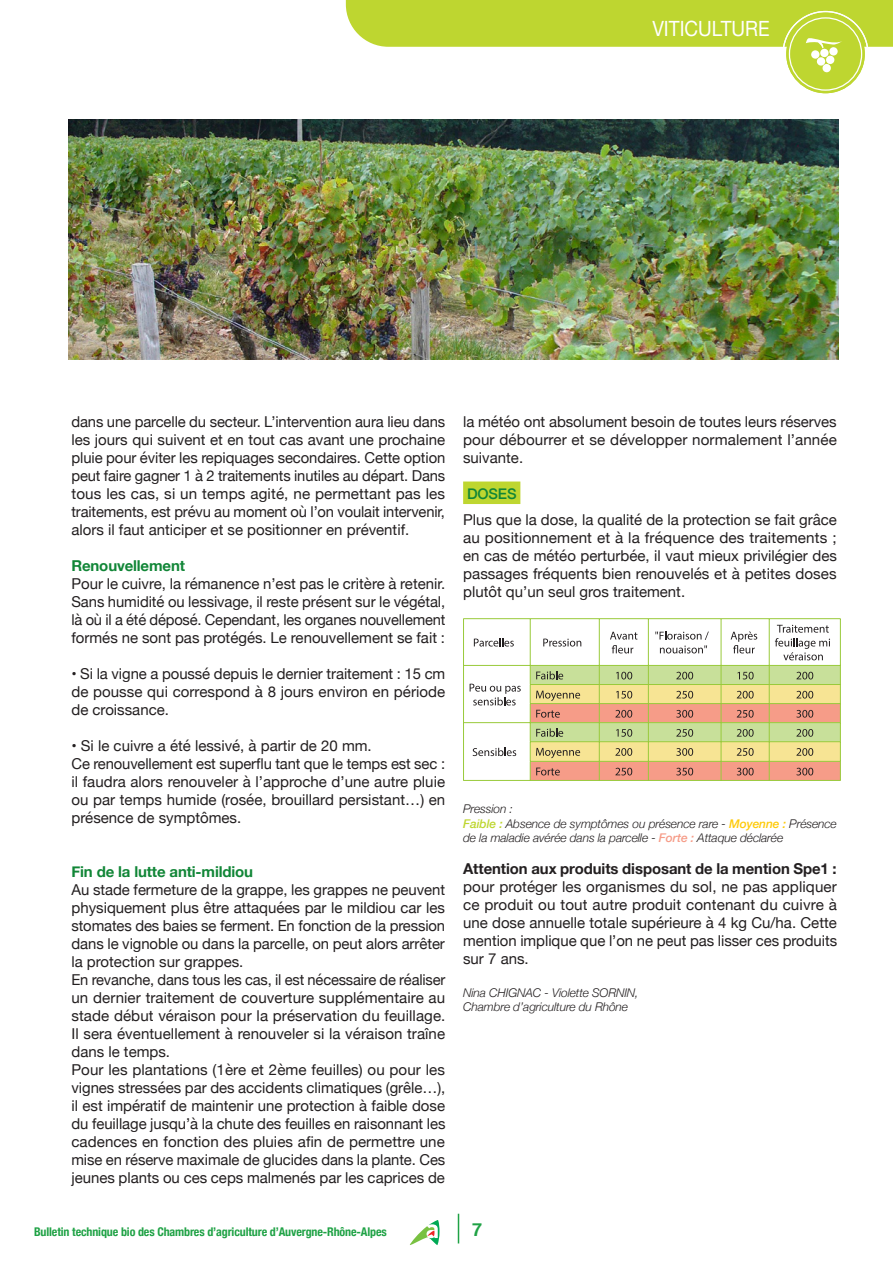
<style>
.page{position:relative;width:893px;height:1263px;background:#fff}
.page>*{position:absolute;margin:0;border:0;box-sizing:border-box;transform-origin:0 0}
.t1{font:21px "Helvetica Neue";color:#fff;scale:.9 1}
.t2{font:700 18px "Helvetica";color:#1fa245}
.t3{font:15px/18px "Helvetica Neue";color:#231f20;text-align:justify}
.t4{font:700 15px "Helvetica Neue";letter-spacing:-.01em;color:#118637}
.t5{font:500 14.7px "Helvetica Neue";letter-spacing:-.01em;color:#118637}
.t6{font:italic 300 12px/14.4px "Helvetica Neue";letter-spacing:-.01em;color:#231f20}
.t7{font:700 condensed 12px "Helvetica Neue";letter-spacing:-.01em;color:#1fa245}
.s1{font-weight:500;color:#bed630}
.s2{font-weight:500;color:#feca0a}
.s3{font-weight:500;color:#f69c88}
.s4{font-weight:700}
</style>
<div class="page">
<svg style="left:786px;top:15px;width:79px;height:78px"></svg>
<svg style="left:346px;top:0;width:547px;height:77px"></svg>
<svg style="left:410px;top:1220px;width:30px;height:25px"></svg>
<svg style="left:458px;top:1214px;width:1px;height:29px"></svg>
<div style="left:463px;top:481px;width:57px;height:23px;background:#bed630"></div>
<hr style="left:463px;top:618px;width:67px;height:1px;background:#99ca3b">
<hr style="left:463px;top:619px;width:1px;height:46px;background:#99ca3b">
<hr style="left:530px;top:618px;width:69px;height:1px;background:#99ca3b">
<hr style="left:530px;top:619px;width:1px;height:46px;background:#99ca3b">
<hr style="left:599px;top:618px;width:49px;height:1px;background:#99ca3b">
<hr style="left:599px;top:619px;width:1px;height:46px;background:#99ca3b">
<hr style="left:648px;top:618px;width:73px;height:1px;background:#99ca3b">
<hr style="left:648px;top:619px;width:1px;height:46px;background:#99ca3b">
<hr style="left:721px;top:618px;width:48px;height:1px;background:#99ca3b">
<hr style="left:721px;top:619px;width:1px;height:46px;background:#99ca3b">
<hr style="left:769px;top:618px;width:72px;height:1px;background:#99ca3b">
<hr style="left:769px;top:619px;width:1px;height:46px;background:#99ca3b">
<hr style="left:840px;top:619px;width:1px;height:46px;background:#99ca3b">
<hr style="left:463px;top:665px;width:67px;height:1px;background:#99ca3b">
<hr style="left:463px;top:722px;width:67px;height:1px;background:#99ca3b">
<svg style="left:463px;top:666px;width:1px;height:114px"></svg>
<hr style="left:463px;top:780px;width:67px;height:1px;background:#99ca3b">
<hr style="left:530px;top:780px;width:69px;height:1px;background:#99ca3b">
<hr style="left:599px;top:780px;width:49px;height:1px;background:#99ca3b">
<hr style="left:648px;top:780px;width:73px;height:1px;background:#99ca3b">
<hr style="left:721px;top:780px;width:48px;height:1px;background:#99ca3b">
<hr style="left:769px;top:780px;width:72px;height:1px;background:#99ca3b">
<svg style="left:474px;top:638px;width:40px;height:8px"></svg>
<svg style="left:470px;top:684px;width:51px;height:21px"></svg>
<svg style="left:473px;top:748px;width:43px;height:8px"></svg>
<svg style="left:530px;top:625px;width:311px;height:155px"></svg>
<img style="left:68px;top:119px;width:771px;height:240px">
<h1 class="t1" style="left:652px;top:13px;width:132px">VITICULTURE</h1>
<p class="t3" style="left:71px;top:413px;width:375px">dans une parcelle du secteur. L’intervention aura lieu dans les jours qui suivent et en tout cas avant une prochaine pluie pour éviter les repiquages secondaires. Cette option peut faire gagner 1 à 2 traitements inutiles au départ. Dans tous les cas, si un temps agité, ne permettant pas les traitements, est prévu au moment où l’on voulait intervenir, alors il faut anticiper et se positionner en préventif.</p>
<p class="t4" style="left:71px;top:554px;width:115px">Renouvellement</p>
<p class="t3" style="left:71px;top:575px;width:375px">Pour le cuivre, la rémanence n’est pas le critère à retenir.<br>Sans humidité ou lessivage, il reste présent sur le végétal, là où il a été déposé. Cependant, les organes nouvellement formés ne sont pas protégés. Le renouvellement se fait :</p>
<p class="t3" style="left:71px;top:665px;width:375px">• Si la vigne a poussé depuis le dernier traitement : 15 cm de pousse qui correspond à 8 jours environ en période de croissance.</p>
<p class="t3" style="left:71px;top:737px;width:302px">• Si le cuivre a été lessivé, à partir de 20 mm.</p>
<p class="t3" style="left:71px;top:755px;width:375px">Ce renouvellement est superflu tant que le temps est sec : il faudra alors renouveler à l’approche d’une autre pluie ou par temps humide (rosée, brouillard persistant…) en présence de symptômes.</p>
<p class="t4" style="left:71px;top:860px;width:183px">Fin de la lutte anti-mildiou</p>
<p class="t3" style="left:71px;top:881px;width:375px">Au stade fermeture de la grappe, les grappes ne peuvent physiquement plus être attaquées par le mildiou car les stomates des baies se ferment. En fonction de la pression dans le vignoble ou dans la parcelle, on peut alors arrêter la protection sur grappes.</p>
<p class="t3" style="left:71px;top:971px;width:375px">En revanche, dans tous les cas, il est nécessaire de réaliser un dernier traitement de couverture supplémentaire au stade début véraison pour la préservation du feuillage.<br>Il sera éventuellement à renouveler si la véraison traîne dans le temps.</p>
<p class="t3" style="left:71px;top:1061px;width:375px">Pour les plantations (1ère et 2ème feuilles) ou pour les vignes stressées par des accidents climatiques (grêle…), il est impératif de maintenir une protection à faible dose du feuillage jusqu’à la chute des feuilles en raisonnant les cadences en fonction des pluies afin de permettre une mise en réserve maximale de glucides dans la plante. Ces jeunes plants ou ces ceps malmenés par les caprices de</p>
<p class="t3" style="left:463px;top:413px;width:375px">la météo ont absolument besoin de toutes leurs réserves pour débourrer et se développer normalement l’année suivante.</p>
<p class="t5" style="left:467px;top:482px;width:51px">DOSES</p>
<p class="t3" style="left:463px;top:512px;width:375px">Plus que la dose, la qualité de la protection se fait grâce au positionnement et à la fréquence des traitements ; en cas de météo perturbée, il vaut mieux privilégier des passages fréquents bien renouvelés et à petites doses plutôt qu’un seul gros traitement.</p>
<p class="t6" style="left:463px;top:801px;width:51px">Pression :</p>
<p class="t6" style="left:463px;top:815px;width:375px"><span class="s1">Faible :</span> Absence de symptômes ou présence rare - <span class="s2">Moyenne :</span> Présence de la maladie avérée dans la parcelle - <span class="s3">Forte :</span> Attaque déclarée</p>
<p class="t3" style="left:463px;top:861px;width:375px"><span class="s4">Attention aux produits disposant de la mention Spe1 : </span>pour protéger les organismes du sol, ne pas appliquer ce produit ou tout autre produit contenant du cuivre à une dose annuelle totale supérieure à 4 kg Cu/ha. Cette mention implique que l’on ne peut pas lisser ces produits sur 7 ans.</p>
<p class="t6" style="left:463px;top:984px;width:177px">Nina CHIGNAC - Violette SORNIN,</p>
<p class="t6" style="left:463px;top:999px;width:167px">Chambre d’agriculture du Rhône</p>
<p class="t7" style="left:34px;top:1222px;width:354px">Bulletin technique bio des Chambres d’agriculture d’Auvergne-Rhône-Alpes</p>
<p class="t2" style="left:472px;top:1215px;width:12px">7</p>
</div>
